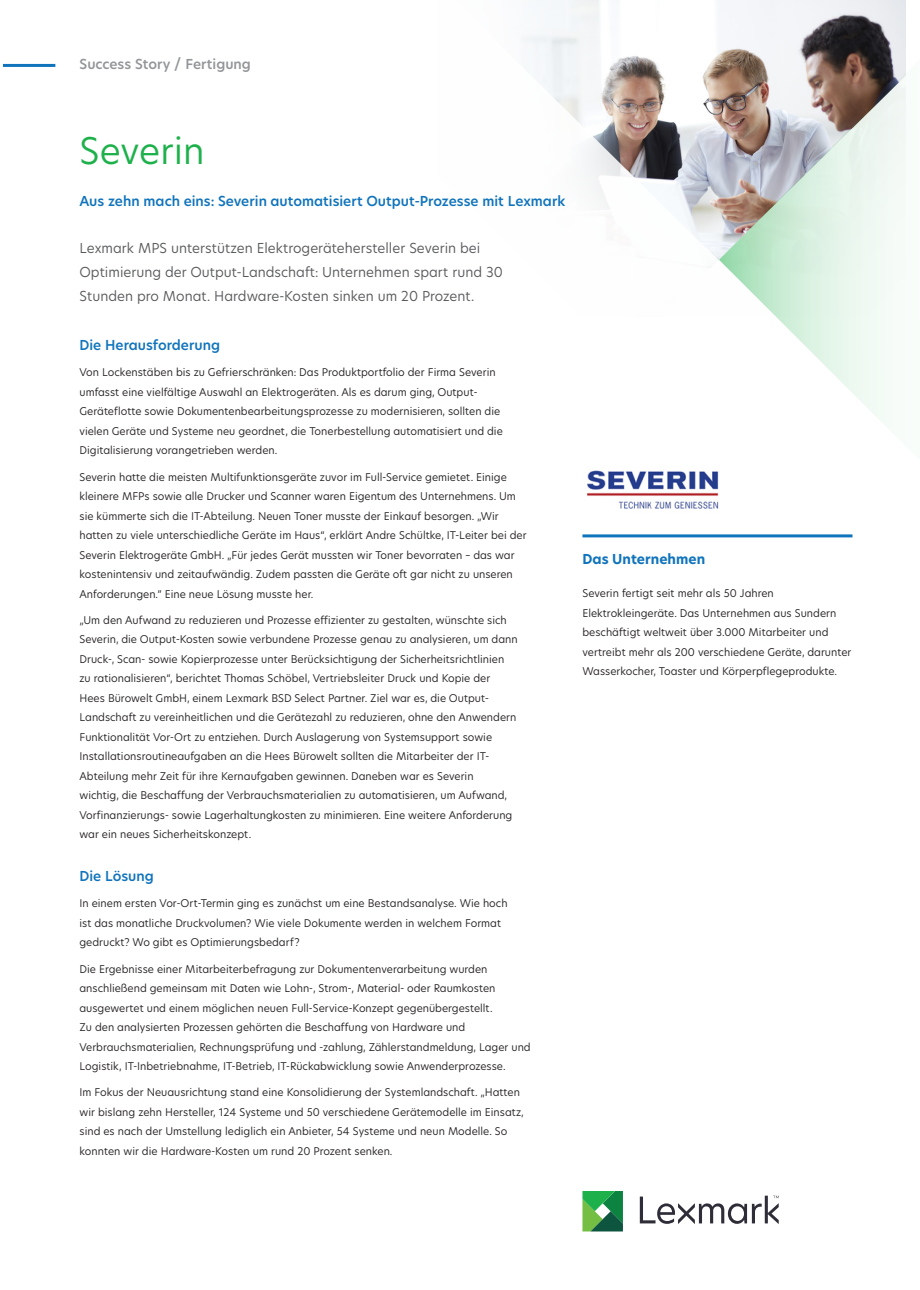
<style>
.page{position:relative;width:920px;height:1290px;background:#fff}
.page>*{position:absolute;margin:0;border:0;box-sizing:border-box;transform-origin:0 0}
.Header_Style_-_Level{font:36px "TP Hero";color:#1eb14b}
.Success-Intro_Paragr{font:13.5px/24px "TP Hero";color:#57585a}
.Header_Style_-_Level-2{font:600 13.5px "TP Hero";color:#1074bc}
.Document_Label_Style{font:600 13.5px "TP Hero";color:#939598}
.Callout_Paragraph_St{font:700 13.5px "TP Hero";color:#1074bc}
.Body_Copy{font:10.5px/19.5px "TP Hero";color:#231f20}
</style>
<div class="page">
<svg style="left:522px;top:0;width:384px;height:538px"></svg>
<svg style="left:719px;top:41px;width:187px;height:435px"></svg>
<hr style="left:3px;top:64px;width:52px;height:3px;background:#1074bc">
<svg style="left:640px;top:1196px;width:139px;height:28px"></svg>
<svg style="left:582px;top:1191px;width:41px;height:40px"></svg>
<hr style="left:582px;top:534px;width:270px;height:3px;background:#1074bc">
<img style="left:582px;top:461px;width:137px;height:58px">
<p class="Document_Label_Style" style="left:79px;top:55px;width:173px">Success Story / Fertigung</p>
<p class="Header_Style_-_Level" style="left:79px;top:126px;width:127px">Severin</p>
<p class="Header_Style_-_Level-2" style="left:79px;top:192px;width:487px">Aus zehn mach eins: Severin automatisiert Output-Prozesse mit Lexmark</p>
<p class="Success-Intro_Paragr" style="left:79px;top:235px;width:425px">Lexmark MPS unterstützen Elektrogerätehersteller Severin bei<br>Optimierung der Output-Landschaft: Unternehmen spart rund 30<br>Stunden pro Monat. Hardware-Kosten sinken um 20 Prozent.</p>
<p class="Header_Style_-_Level-2" style="left:79px;top:336px;width:142px">Die Herausforderung</p>
<p class="Body_Copy" style="left:79px;top:363px;width:425px">Von Lockenstäben bis zu Gefrierschränken: Das Produktportfolio der Firma Severin umfasst eine vielfältige Auswahl an Elektrogeräten. Als es darum ging, Output-Geräteflotte sowie Dokumentenbearbeitungsprozesse zu modernisieren, sollten die vielen Geräte und Systeme neu geordnet, die Tonerbestellung automatisiert und die Digitalisierung vorangetrieben werden.</p>
<p class="Body_Copy" style="left:79px;top:467px;width:449px">Severin hatte die meisten Multifunktionsgeräte zuvor im Full-Service gemietet. Einige kleinere MFPs sowie alle Drucker und Scanner waren Eigentum des Unternehmens. Um sie kümmerte sich die IT-Abteilung. Neuen Toner musste der Einkauf besorgen. „Wir hatten zu viele unterschiedliche Geräte im Haus“, erklärt Andre Schültke, IT-Leiter bei der Severin Elektrogeräte GmbH. „Für jedes Gerät mussten wir Toner bevorraten – das war kostenintensiv und zeitaufwändig. Zudem passten die Geräte oft gar nicht zu unseren Anforderungen.” Eine neue Lösung musste her.</p>
<p class="Body_Copy" style="left:79px;top:610px;width:440px">„Um den Aufwand zu reduzieren und Prozesse effizienter zu gestalten, wünschte sich Severin, die Output-Kosten sowie verbundene Prozesse genau zu analysieren, um dann Druck-, Scan- sowie Kopierprozesse unter Berücksichtigung der Sicherheitsrichtlinien zu rationalisieren“, berichtet Thomas Schöbel, Vertriebsleiter Druck und Kopie der Hees Bürowelt GmbH, einem Lexmark BSD Select Partner. Ziel war es, die Output-Landschaft zu vereinheitlichen und die Gerätezahl zu reduzieren, ohne den Anwendern Funktionalität Vor-Ort zu entziehen. Durch Auslagerung von Systemsupport sowie Installationsroutineaufgaben an die Hees Bürowelt sollten die Mitarbeiter der IT-Abteilung mehr Zeit für ihre Kernaufgaben gewinnen. Daneben war es Severin<br>wichtig, die Beschaffung der Verbrauchsmaterialien zu automatisieren, um Aufwand, Vorfinanzierungs- sowie Lagerhaltungkosten zu minimieren. Eine weitere Anforderung war ein neues Sicherheitskonzept.</p>
<p class="Header_Style_-_Level-2" style="left:79px;top:867px;width:76px">Die Lösung</p>
<p class="Body_Copy" style="left:79px;top:894px;width:430px">In einem ersten Vor-Ort-Termin ging es zunächst um eine Bestandsanalyse. Wie hoch ist das monatliche Druckvolumen? Wie viele Dokumente werden in welchem Format gedruckt? Wo gibt es Optimierungsbedarf?</p>
<p class="Body_Copy" style="left:79px;top:959px;width:453px">Die Ergebnisse einer Mitarbeiterbefragung zur Dokumentenverarbeitung wurden anschließend gemeinsam mit Daten wie Lohn-, Strom-, Material- oder Raumkosten ausgewertet und einem möglichen neuen Full-Service-Konzept gegenübergestellt.<br>Zu den analysierten Prozessen gehörten die Beschaffung von Hardware und Verbrauchsmaterialien, Rechnungsprüfung und -zahlung, Zählerstandmeldung, Lager und Logistik, IT-Inbetriebnahme, IT-Betrieb, IT-Rückabwicklung sowie Anwenderprozesse.</p>
<p class="Body_Copy" style="left:79px;top:1083px;width:446px">Im Fokus der Neuausrichtung stand eine Konsolidierung der Systemlandschaft. „Hatten wir bislang zehn Hersteller, 124 Systeme und 50 verschiedene Gerätemodelle im Einsatz, sind es nach der Umstellung lediglich ein Anbieter, 54 Systeme und neun Modelle. So konnten wir die Hardware-Kosten um rund 20 Prozent senken.</p>
<p class="Callout_Paragraph_St" style="left:582px;top:550px;width:124px">Das Unternehmen</p>
<p class="Body_Copy" style="left:582px;top:584px;width:270px">Severin fertigt seit mehr als 50 Jahren Elektrokleingeräte. Das Unternehmen aus Sundern beschäftigt weltweit über 3.000 Mitarbeiter und vertreibt mehr als 200 verschiedene Geräte, darunter Wasserkocher, Toaster und Körperpflegeprodukte.</p>
</div>
